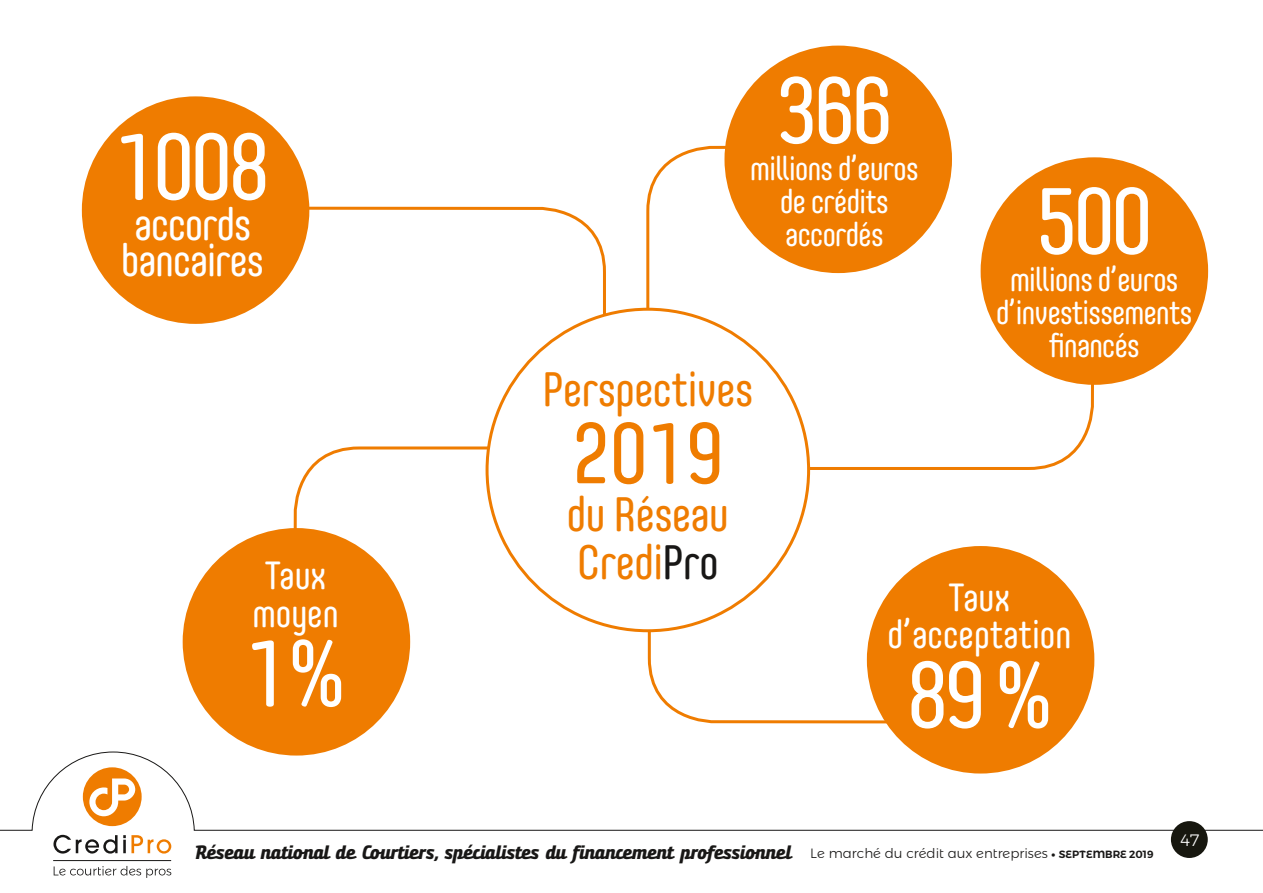
<style>
.page{position:relative;width:1263px;height:893px;background:#fff}
.page>*{position:absolute;margin:0;border:0;box-sizing:border-box;transform-origin:0 0}
.suite_chiffre{font:93px "Core Mellow 47 Cn";letter-spacing:-.05em;color:#fff}
.Titres_de_pages{font:85.5px "Core Mellow 47 Cn";color:#ef7c00}
.Titres_de_pages-2{font:48px/48px "Core Mellow 47 Cn";letter-spacing:-.01em;color:#ef7c00}
.suite_chiffre-2{font:45px/36px "Core Mellow 47 Cn";letter-spacing:-.02em;color:#fff}
.suite_chiffre-3{font:39px/37.5px "Core Mellow 47 Cn";color:#fff;text-align:center}
.suite_chiffre-4{font:33px/33px "Core Mellow 47 Cn";letter-spacing:-.02em;color:#fff;text-align:center}
.t1{font:800 19.5px "Bunita Swash";color:#181716}
.t2{font:300 16.5px "Montserrat Alternates";color:#fff}
.t3{font:300 13.5px "Montserrat Alternates";color:#181716}
.s1{color:#181716}
.s2{font-weight:900;font-size:10.5px}
.s3{font-weight:600;font-size:10.5px}
</style>
<div class="page">
<svg style="left:147px;top:205px;width:460px;height:240px"></svg>
<svg style="left:293px;top:445px;width:264px;height:158px"></svg>
<div style="left:82px;top:96px;width:227px;height:228px;background:#ef7c00;border-radius:50%"></div>
<svg style="left:645px;top:145px;width:147px;height:173px"></svg>
<svg style="left:702px;top:264px;width:393px;height:487px"></svg>
<svg style="left:646px;top:494px;width:319px;height:231px"></svg>
<svg style="left:0;top:751px;width:1263px;height:125px"></svg>
<div style="left:1171px;top:821px;width:37px;height:37px;background:#17170f;border-radius:50%"></div>
<svg style="left:53px;top:835px;width:118px;height:19px"></svg>
<hr style="left:53px;top:860px;width:118px;height:1px;background:#181716">
<svg style="left:54px;top:866px;width:117px;height:12px"></svg>
<div style="left:83px;top:767px;width:59px;height:59px;background:#ef7c00;border-radius:50%"></div>
<svg style="left:89px;top:778px;width:46px;height:38px"></svg>
<div style="left:724px;top:46px;width:228px;height:227px;background:#ef7c00;border-radius:50%"></div>
<div style="left:183px;top:528px;width:227px;height:227px;background:#ef7c00;border-radius:50%"></div>
<div style="left:867px;top:546px;width:227px;height:227px;background:#ef7c00;border-radius:50%"></div>
<div style="left:981px;top:157px;width:227px;height:228px;background:#ef7c00;border-radius:50%"></div>
<div style="left:487px;top:309px;width:322px;height:322px;background:#fff;border-radius:50%"></div>
<p class="suite_chiffre" style="left:115px;top:98px;width:157px">1008</p>
<p class="suite_chiffre-2" style="left:121px;top:204px;width:144px">accords bancaires</p>
<p class="suite_chiffre-3" style="left:252px;top:555px;width:88px">Taux moyen</p>
<p class="suite_chiffre" style="left:246px;top:605px;width:101px">1 %</p>
<p class="suite_chiffre" style="left:775px;top:42px;width:119px">366</p>
<p class="suite_chiffre-4" style="left:750px;top:151px;width:170px">millions d’euros de crédits accordés</p>
<p class="Titres_de_pages-2" style="left:542px;top:363px;width:212px">Perspectives</p>
<p class="Titres_de_pages" style="left:571px;top:390px;width:155px">2019</p>
<p class="Titres_de_pages-2" style="left:567px;top:489px;width:163px">du Réseau<br>Credi<span class="s1">Pro</span></p>
<p class="suite_chiffre" style="left:1035px;top:153px;width:119px">500</p>
<p class="suite_chiffre-4" style="left:996px;top:262px;width:197px">millions d’euros d’investissements financés</p>
<p class="suite_chiffre-3" style="left:887px;top:577px;width:185px">Taux d’acceptation</p>
<p class="suite_chiffre" style="left:906px;top:626px;width:148px">89 %</p>
<p class="t1" style="left:196px;top:840px;width:597px">Réseau national de Courtiers, spécialistes du financement professionnel</p>
<p class="t3" style="left:810px;top:843px;width:345px">Le marché du crédit aux entreprises <span class="s2">•</span> <span class="s3">SEPTEMBRE 2019</span></p>
<p class="t2" style="left:1180px;top:828px;width:20px">47</p>
</div>
